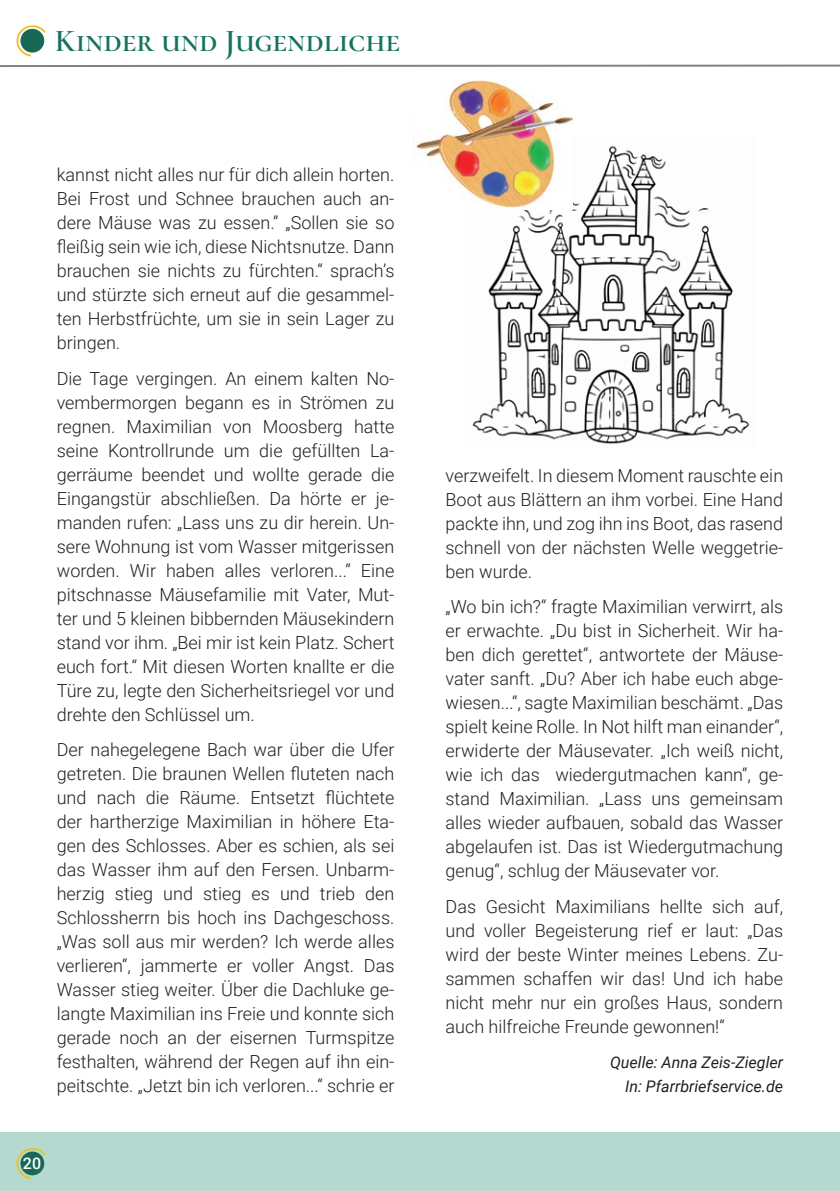
<style>
.page{position:relative;width:840px;height:1191px;background:#fff}
.page>*{position:absolute;margin:0;border:0;box-sizing:border-box;transform-origin:0 0}
.t1{font:32px "Cormorant SC Semi";color:#14735f}
.t2{font:300 18px/24px "Roboto";color:#231f20;text-align:justify}
.t3{font:italic 16px/24px "Roboto";color:#231f20;text-align:right}
.t4{font:500 16px "Roboto";color:#fff}
</style>
<div class="page">
<hr style="left:0;top:65px;width:839px;height:2px;background:#808285">
<div style="left:0;top:1132px;width:839px;height:59px;background:#b6d9cf"></div>
<svg style="left:16px;top:25px;width:30px;height:32px"></svg>
<div style="left:20px;top:29px;width:24px;height:24px;background:#186857;border-radius:50%"></div>
<svg style="left:16px;top:1148px;width:30px;height:32px"></svg>
<div style="left:20px;top:1151px;width:24px;height:24px;background:#186857;border-radius:50%"></div>
<hr style="left:839px;top:1132px;width:1px;height:59px;background:#b6d9cf">
<img style="left:472px;top:145px;width:278px;height:299px">
<img style="left:413px;top:80px;width:158px;height:129px">
<h1 class="t1" style="left:55px;top:21px;width:347px">Kinder und Jugendliche</h1>
<p class="t2" style="left:57px;top:162px;width:339px">kannst nicht alles nur für dich allein horten.<br>Bei Frost und Schnee brauchen auch an&shy;dere Mäuse was zu essen.“ „Sollen sie so fleißig sein wie ich, diese Nichtsnutze. Dann brauchen sie nichts zu fürchten.“ sprach’s und stürzte sich erneut auf die gesammel&shy;ten Herbstfrüchte, um sie in sein Lager zu bringen.</p>
<p class="t2" style="left:57px;top:366px;width:339px">Die Tage vergingen. An einem kalten No&shy;vembermorgen begann es in Strömen zu regnen. Maximilian von Moosberg hatte seine Kontrollrunde um die gefüllten La&shy;gerräume beendet und wollte gerade die Eingangstür abschließen. Da hörte er je&shy;manden rufen: „Lass uns zu dir herein. Un&shy;sere Wohnung ist vom Wasser mitgerissen worden. Wir haben alles verloren...“ Eine pitschnasse Mäusefamilie mit Vater, Mut&shy;ter und 5 kleinen bibbernden Mäusekindern stand vor ihm. „Bei mir ist kein Platz. Schert euch fort.“ Mit diesen Worten knallte er die Türe zu, legte den Sicherheitsriegel vor und drehte den Schlüssel um.</p>
<p class="t2" style="left:57px;top:737px;width:339px">Der nahegelegene Bach war über die Ufer getreten. Die braunen Wellen fluteten nach und nach die Räume. Entsetzt flüchtete der hartherzige Maximilian in höhere Eta&shy;gen des Schlosses. Aber es schien, als sei das Wasser ihm auf den Fersen. Unbarm&shy;herzig stieg und stieg es und trieb den Schlossherrn bis hoch ins Dachgeschoss. „Was soll aus mir werden? Ich werde alles verlieren“, jammerte er voller Angst. Das Wasser stieg weiter. Über die Dachluke ge&shy;langte Maximilian ins Freie und konnte sich gerade noch an der eisernen Turmspitze festhalten, während der Regen auf ihn ein&shy;peitschte. „Jetzt bin ich verloren...“ schrie er</p>
<p class="t4" style="left:23px;top:1151px;width:20px">20</p>
<p class="t2" style="left:445px;top:463px;width:339px">verzweifelt. In diesem Moment rauschte ein Boot aus Blättern an ihm vorbei. Eine Hand packte ihn, und zog ihn ins Boot, das rasend schnell von der nächsten Welle weggetrie&shy;ben wurde.</p>
<p class="t2" style="left:445px;top:594px;width:339px">„Wo bin ich?“ fragte Maximilian verwirrt, als er erwachte. „Du bist in Sicherheit. Wir ha&shy;ben dich gerettet“, antwortete der Mäuse&shy;vater sanft. „Du? Aber ich habe euch abge&shy;wiesen...“, sagte Maximilian beschämt. „Das spielt keine Rolle. In Not hilft man einander“, erwiderte der Mäusevater. „Ich weiß nicht, wie ich das wiedergutmachen kann“, ge&shy;stand Maximilian. „Lass uns gemeinsam alles wieder aufbauen, sobald das Wasser abgelaufen ist. Das ist Wiedergutmachung genug“, schlug der Mäusevater vor.</p>
<p class="t2" style="left:445px;top:893px;width:339px">Das Gesicht Maximilians hellte sich auf, und voller Begeisterung rief er laut: „Das wird der beste Winter meines Lebens. Zu&shy;sammen schaffen wir das! Und ich habe nicht mehr nur ein großes Haus, sondern auch hilfreiche Freunde gewonnen!“</p>
<p class="t3" style="left:609px;top:1049px;width:174px">Quelle: Anna Zeis-Ziegler<br>In: Pfarrbriefservice.de</p>
</div>
